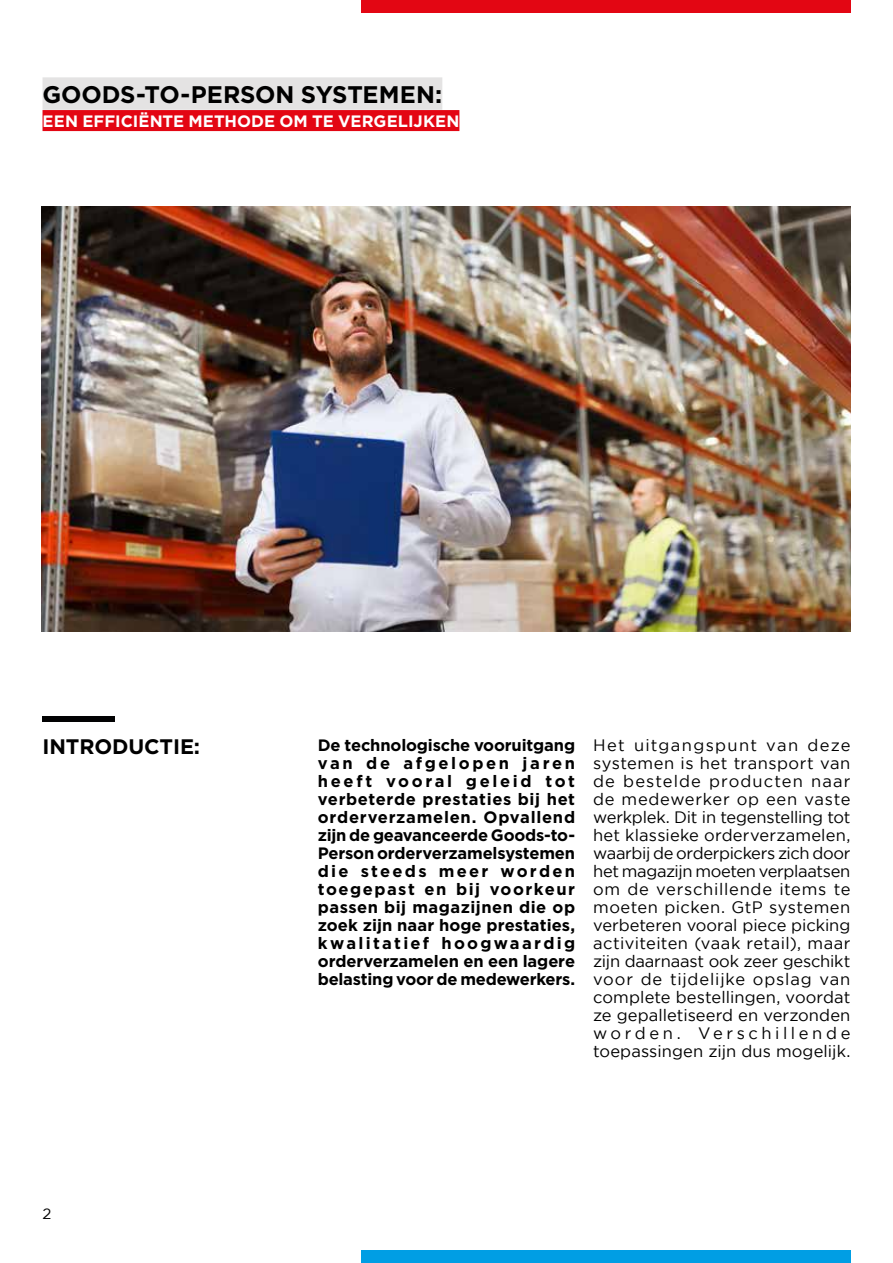
<style>
.page{position:relative;width:893px;height:1263px;background:#fff}
.page>*{position:absolute;margin:0;border:0;box-sizing:border-box;transform-origin:0 0}
.t1{font:700 24px "Gotham";letter-spacing:-.005em;color:#000}
.t2{font:700 21px "Gotham";letter-spacing:-.005em;color:#000}
.t3{font:16.5px/18px "Gotham";letter-spacing:.01em;color:#000;text-align:justify}
.t4{font:700 16.5px/18px "Gotham";letter-spacing:-.015em;color:#000;text-align:justify}
.t5{font:700 16.5px "Gotham";letter-spacing:.005em;color:#fff}
.t6{font:15px "Gotham";color:#000}
</style>
<div class="page">
<div style="left:43px;top:77px;width:399px;height:33px;background:#e4e3e3"></div>
<div style="left:43px;top:110px;width:416px;height:21px;background:#e30613"></div>
<div style="left:361px;top:0;width:489px;height:13px;background:#e30613"></div>
<div style="left:361px;top:1250px;width:489px;height:13px;background:#009ee4"></div>
<div style="left:43px;top:716px;width:72px;height:6px;background:#020203"></div>
<img style="left:41px;top:207px;width:809px;height:424px">
<h1 class="t1" style="left:43px;top:81px;width:401px">GOODS-TO-PERSON SYSTEMEN:</h1>
<p class="t5" style="left:43px;top:112px;width:418px">EEN EFFICIËNTE METHODE OM TE VERGELIJKEN</p>
<p class="t4" style="left:318px;top:736px;width:259px">De technologische vooruitgang van de afgelopen jaren heeft vooral geleid tot verbeterde prestaties bij het orderverzamelen. Opvallend zijn de geavanceerde Goods-to-Person orderverzamelsystemen die steeds meer worden toegepast en bij voorkeur passen bij magazijnen die op zoek zijn naar hoge prestaties, kwalitatief hoogwaardig orderverzamelen en een lagere belasting voor de medewerkers.</p>
<p class="t2" style="left:43px;top:735px;width:159px">INTRODUCTIE:</p>
<p class="t3" style="left:593px;top:737px;width:259px">Het uitgangspunt van deze systemen is het transport van de bestelde producten naar de medewerker op een vaste werkplek. Dit in tegenstelling tot het klassieke orderverzamelen, waarbij de orderpickers zich door het magazijn moeten verplaatsen om de verschillende items te moeten picken. GtP systemen verbeteren vooral piece picking activiteiten (vaak retail), maar zijn daarnaast ook zeer geschikt voor de tijdelijke opslag van complete bestellingen, voordat ze gepalletiseerd en verzonden worden. Verschillende toepassingen zijn dus mogelijk.</p>
<p class="t6" style="left:43px;top:1207px;width:10px">2</p>
</div>
